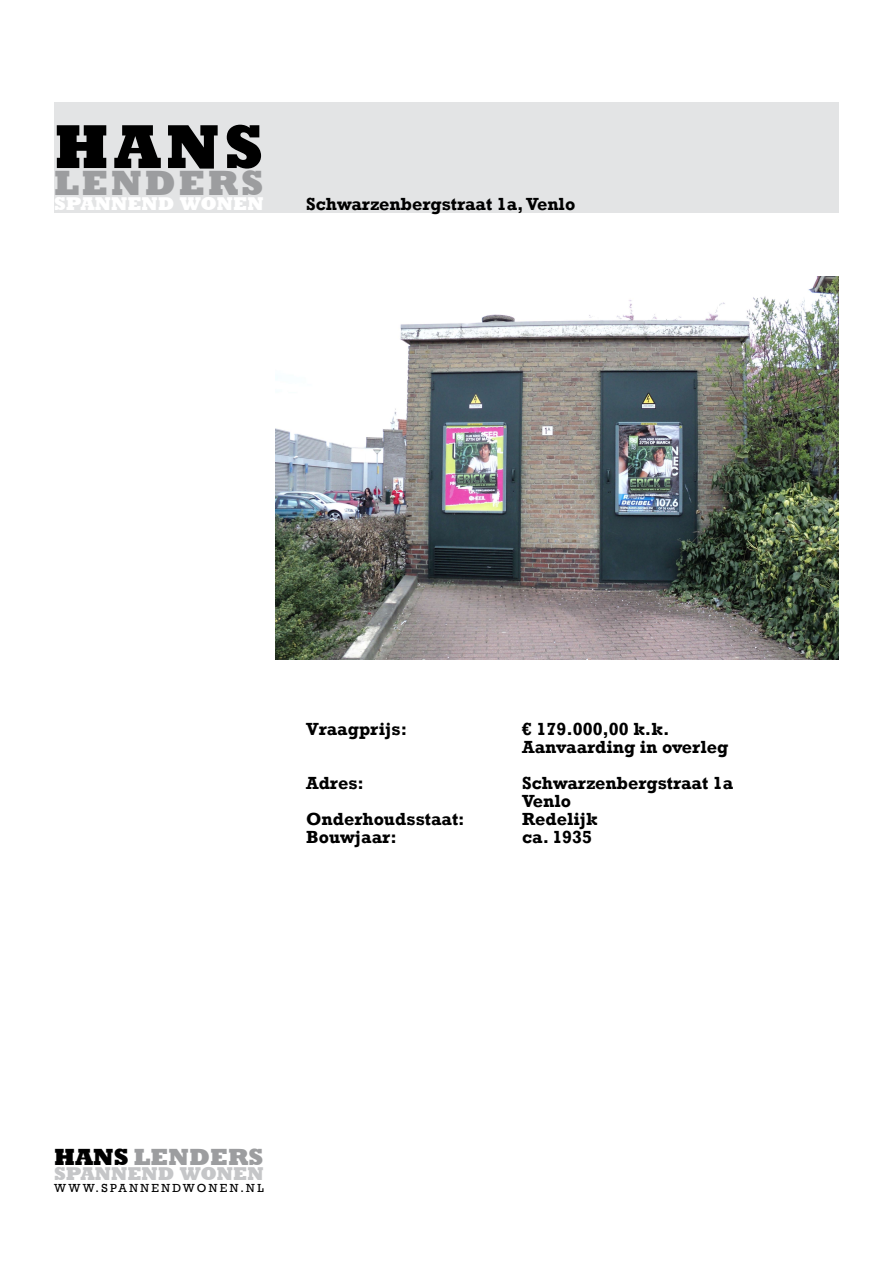
<style>
.page{position:relative;width:893px;height:1263px;background:#fff}
.page>*{position:absolute;margin:0;border:0;box-sizing:border-box;transform-origin:0 0}
.t1{font:800 63px "Rockwell";color:#000}
.t2{font:800 36px "Rockwell";letter-spacing:.07em;color:#9c9d9f}
.t3{font:800 24px "Rockwell";color:#9c9d9f}
.t4{font:800 19.05px "Rockwell";color:#fff}
.t5{font:800 19.05px "Rockwell";color:#c5c6c8}
.t6{font:700 18px/18px "Rockwell";color:#000}
.t7{font:12px "Rockwell";letter-spacing:.205em;color:#000}
.s1{color:#000}
</style>
<div class="page">
<div style="left:54px;top:102px;width:785px;height:111px;background:#e3e4e5"></div>
<img style="left:276px;top:276px;width:563px;height:383px">
<h1 class="t1" style="left:54px;top:111px;width:211px">HANS</h1>
<h2 class="t2" style="left:54px;top:162px;width:211px">LENDERS</h2>
<p class="t4" style="left:54px;top:193px;width:211px">SPANNEND WONEN</p>
<p class="t6" style="left:306px;top:195px;width:271px">Schwarzenbergstraat 1a, Venlo</p>
<p class="t6" style="left:306px;top:720px;width:102px">Vraagprijs:</p>
<p class="t6" style="left:522px;top:720px;width:208px">€ 179.000,00 k.k.<br>Aanvaarding in overleg</p>
<p class="t6" style="left:306px;top:774px;width:59px">Adres:</p>
<p class="t6" style="left:522px;top:774px;width:213px">Schwarzenbergstraat 1a<br>Venlo</p>
<p class="t6" style="left:306px;top:810px;width:160px">Onderhoudsstaat:</p>
<p class="t6" style="left:522px;top:810px;width:77px">Redelijk</p>
<p class="t6" style="left:306px;top:828px;width:92px">Bouwjaar:</p>
<p class="t6" style="left:522px;top:828px;width:71px">ca. 1935</p>
<h3 class="t3" style="left:54px;top:1143px;width:211px"><span class="s1">HANS</span> LENDERS</h3>
<p class="t5" style="left:54px;top:1162px;width:211px">SPANNEND WONEN</p>
<p class="t7" style="left:54px;top:1181px;width:211px">WWW.SPANNENDWONEN.NL</p>
</div>
